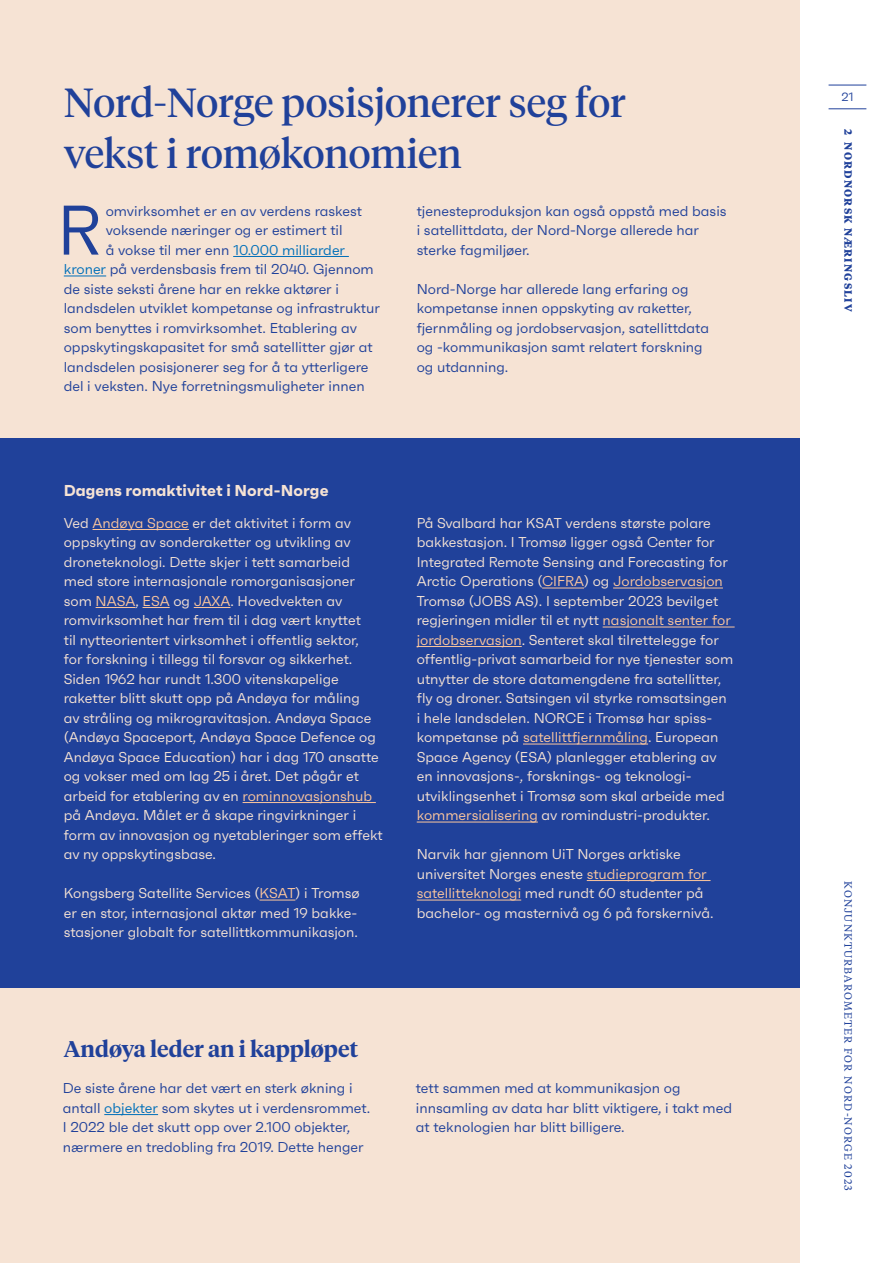
<style>
.page{position:relative;width:893px;height:1263px;background:#fff}
.page>*{position:absolute;margin:0;border:0;box-sizing:border-box;transform-origin:0 0}
.Brødtekst_med_initial{font:69.9px "Faktum";color:#20419a}
.Tittel_3{font:40.5px/51px "Tiempos Headline";color:#20419a}
.Tittel_4{font:600 22.5px "Tiempos Headline";color:#20419a}
.Tittel_5__mellomtittel{font:700 15.75px "Faktum";color:#f6e3d4}
.Brødtekst_i_register{font:14.25px/19.5px "Faktum";color:#f6e3d4}
.Brødtekst_med_initial-2{font:14.25px/19.5px "Faktum";color:#20419a}
.Brødtekst_i_register-2{font:14.25px/19.5px "Faktum";color:#20419a}
.Brødtekst_med_initial-3{font:14.25px "Faktum";color:#006fb9}
.t1{font:12px "Faktum";color:#20419a}
.t2{font:10.5px "Tiempos Text";letter-spacing:.1em;color:#20419a}
.t3{font:700 10.5px "Tiempos Text";letter-spacing:.115em;color:#20419a}
.s1{color:#20419a}
.s2{color:#006fb9}
.s3{color:#fcc69d}
</style>
<div class="page">
<div style="left:0;top:0;width:799px;height:1263px;background:#f6e3d4"></div>
<hr style="left:233px;top:256px;width:116px;height:1px;background:#006fb9">
<hr style="left:64px;top:276px;width:42px;height:1px;background:#006fb9">
<div style="left:0;top:438px;width:799px;height:550px;background:#20419a"></div>
<hr style="left:93px;top:529px;width:96px;height:1px;background:#fcc69d">
<hr style="left:96px;top:607px;width:39px;height:1px;background:#fcc69d">
<svg style="left:143px;top:607px;width:27px;height:1px"></svg>
<hr style="left:194px;top:607px;width:36px;height:1px;background:#fcc69d">
<hr style="left:243px;top:802px;width:133px;height:1px;background:#fcc69d">
<hr style="left:259px;top:900px;width:36px;height:1px;background:#fcc69d">
<hr style="left:542px;top:588px;width:42px;height:1px;background:#fcc69d">
<hr style="left:613px;top:588px;width:110px;height:1px;background:#fcc69d">
<hr style="left:603px;top:627px;width:132px;height:1px;background:#fcc69d">
<hr style="left:417px;top:646px;width:105px;height:1px;background:#fcc69d">
<hr style="left:523px;top:744px;width:125px;height:1px;background:#fcc69d">
<hr style="left:417px;top:822px;width:121px;height:1px;background:#fcc69d">
<hr style="left:587px;top:880px;width:123px;height:1px;background:#fcc69d">
<hr style="left:417px;top:900px;width:104px;height:1px;background:#fcc69d">
<hr style="left:104px;top:1114px;width:54px;height:1px;background:#006fb9">
<hr style="left:828px;top:85px;width:38px;height:1px;background:#20419a">
<hr style="left:828px;top:108px;width:38px;height:1px;background:#20419a">
<p class="Tittel_3" style="left:64px;top:75px;width:563px">Nord-Norge posisjonerer seg for vekst i romøkonomien</p>
<p class="Brødtekst_med_initial" style="left:57px;top:189px;width:46px">R</p>
<p class="Brødtekst_med_initial-2" style="left:106px;top:201px;width:258px">omvirksomhet er en av verdens raskest</p>
<p class="Brødtekst_med_initial-2" style="left:417px;top:201px;width:311px">tjenesteproduksjon kan også oppstå med basis i satellittdata, der Nord-Norge allerede har sterke fagmiljøer.</p>
<p class="Brødtekst_i_register-2" style="left:417px;top:279px;width:294px">Nord-Norge har allerede lang erfaring og kompetanse innen oppskyting av raketter, fjernmåling og jordobservasjon, satellittdata og -kommunikasjon samt relatert forskning og utdanning.</p>
<p class="Brødtekst_med_initial-2" style="left:106px;top:220px;width:238px">voksende næringer og er estimert til</p>
<p class="Brødtekst_med_initial-3" style="left:106px;top:241px;width:241px"><span class="s1">å vokse til mer enn</span> 10.000 milliarder</p>
<p class="Brødtekst_med_initial-2" style="left:64px;top:259px;width:312px"><span class="s2">kroner</span> på verdensbasis frem til 2040. Gjennom</p>
<p class="Brødtekst_med_initial-2" style="left:64px;top:279px;width:277px">de siste seksti årene har en rekke aktører i</p>
<p class="Brødtekst_med_initial-2" style="left:64px;top:298px;width:318px">landsdelen utviklet kompetanse og infrastruktur</p>
<p class="Brødtekst_med_initial-2" style="left:64px;top:318px;width:295px">som benyttes i romvirksomhet. Etablering av</p>
<p class="Brødtekst_med_initial-2" style="left:64px;top:337px;width:310px">oppskytingskapasitet for små satellitter gjør at</p>
<p class="Brødtekst_med_initial-2" style="left:64px;top:357px;width:306px">landsdelen posisjonerer seg for å ta ytterligere</p>
<p class="Brødtekst_med_initial-2" style="left:64px;top:376px;width:302px">del i veksten. Nye forretningsmuligheter innen</p>
<p class="Tittel_5__mellomtittel" style="left:64px;top:480px;width:266px">Dagens romaktivitet i Nord-Norge</p>
<p class="Brødtekst_i_register" style="left:64px;top:513px;width:320px">Ved <span class="s3">Andøya Space</span> er det aktivitet i form av oppskyting av sonderaketter og utvikling av droneteknologi. Dette skjer i tett samarbeid med store internasjonale romorganisasjoner som <span class="s3">NASA</span>, <span class="s3">ESA</span> og <span class="s3">JAXA</span>. Hovedvekten av romvirksomhet har frem til i dag vært knyttet<br>til nytteorientert virksomhet i offentlig sektor,<br>for forskning i tillegg til forsvar og sikkerhet.<br>Siden 1962 har rundt 1.300 vitenskapelige raketter blitt skutt opp på Andøya for måling<br>av stråling og mikrogravitasjon. Andøya Space (Andøya Spaceport, Andøya Space Defence og Andøya Space Education) har i dag 170 ansatte og vokser med om lag 25 i året. Det pågår et arbeid for etablering av en <span class="s3">rominnovasjonshub </span>på Andøya. Målet er å skape ringvirkninger i form av innovasjon og nyetableringer som effekt av ny oppskytingsbase.</p>
<p class="Brødtekst_i_register" style="left:64px;top:883px;width:297px">Kongsberg Satellite Services (<span class="s3">KSAT</span>) i Tromsø er en stor, internasjonal aktør med 19 bakke&shy;stasjoner globalt for satellittkommunikasjon.</p>
<p class="Brødtekst_i_register" style="left:417px;top:513px;width:318px">På Svalbard har KSAT verdens største polare bakkestasjon. I Tromsø ligger også Center for Integrated Remote Sensing and Forecasting for Arctic Operations (<span class="s3">CIFRA</span>) og <span class="s3">Jordobservasjon </span>Tromsø (JOBS AS). I september 2023 bevilget regjeringen midler til et nytt <span class="s3">nasjonalt senter for jordobservasjon</span>. Senteret skal tilrettelegge for offentlig-privat samarbeid for nye tjenester som utnytter de store datamengdene fra satellitter, fly og droner. Satsingen vil styrke romsatsingen i hele landsdelen. NORCE i Tromsø har spiss&shy;kompetanse på <span class="s3">satellittfjernmåling</span>. European Space Agency (ESA) planlegger etablering av en innovasjons-, forsknings- og teknologi&shy;utviklingsenhet i Tromsø som skal arbeide med <span class="s3">kommersialisering</span> av romindustri-produkter.</p>
<p class="Brødtekst_i_register" style="left:417px;top:844px;width:298px">Narvik har gjennom UiT Norges arktiske universitet Norges eneste <span class="s3">studieprogram for satellitteknologi</span> med rundt 60 studenter på bachelor- og masternivå og 6 på forskernivå.</p>
<p class="Tittel_4" style="left:64px;top:1034px;width:296px">Andøya leder an i kappløpet</p>
<p class="Brødtekst_i_register-2" style="left:63px;top:1078px;width:309px">De siste årene har det vært en sterk økning i antall <span class="s2">objekter</span> som skytes ut i verdensrommet.<br>I 2022 ble det skutt opp over 2.100 objekter, nærmere en tredobling fra 2019. Dette henger</p>
<p class="Brødtekst_i_register-2" style="left:416px;top:1078px;width:318px">tett sammen med at kommunikasjon og innsamling av data har blitt viktigere, i takt med at teknologien har blitt billigere.</p>
<p class="t1" style="left:841px;top:90px;width:14px">21</p>
<p class="t3" style="left:856px;top:129px;width:184px;rotate:90deg">2 Nordnorsk næringsliv</p>
<p class="t2" style="left:855px;top:881px;width:311px;rotate:90deg">KONJUNKTURBAROMETER FOR NORD-NORGE 2023</p>
</div>
